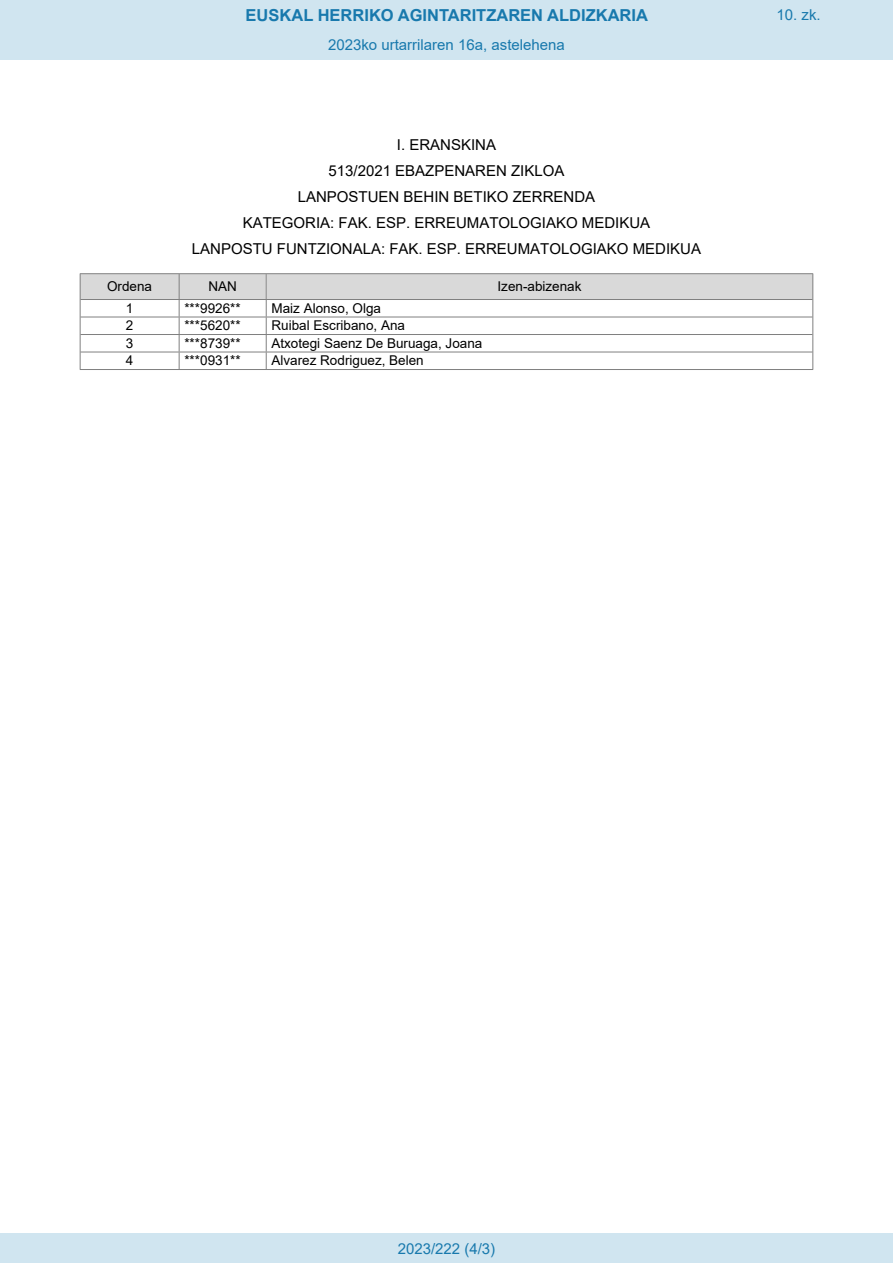
<style>
.page{position:relative;width:893px;height:1263px;background:#fff}
.page>*{position:absolute;margin:0;border:0;box-sizing:border-box;transform-origin:0 0}
.t1{font:700 16.5px "Arial";color:#1879ad}
.t2{font:15px/25.8px "Arial";color:#000;text-align:center}
.Paginacion_Centro{font:15px "Arial";color:#1879ad}
.t3{font:13.5px "Arial";color:#000}
</style>
<div class="page">
<div style="left:81px;top:274px;width:98px;height:25px;background:#d9d9d9"></div>
<div style="left:180px;top:274px;width:86px;height:25px;background:#d9d9d9"></div>
<div style="left:267px;top:274px;width:545px;height:25px;background:#d9d9d9"></div>
<hr style="left:80px;top:274px;width:1px;height:95px;background:#808080">
<svg style="left:179px;top:274px;width:1px;height:95px"></svg>
<svg style="left:266px;top:274px;width:1px;height:95px"></svg>
<hr style="left:812px;top:274px;width:1px;height:95px;background:#808080">
<hr style="left:80px;top:273px;width:733px;height:1px;background:#808080">
<hr style="left:81px;top:299px;width:731px;height:1px;background:#808080">
<hr style="left:81px;top:317px;width:731px;height:1px;background:#808080">
<hr style="left:81px;top:334px;width:731px;height:1px;background:#808080">
<hr style="left:81px;top:352px;width:731px;height:1px;background:#808080">
<hr style="left:80px;top:369px;width:733px;height:1px;background:#808080">
<div style="left:0;top:0;width:893px;height:60px;background:#d0e5f0"></div>
<div style="left:0;top:1233px;width:893px;height:30px;background:#d0e5f0"></div>
<p class="t1" style="left:246px;top:3px;width:404px">EUSKAL HERRIKO AGINTARITZAREN ALDIZKARIA</p>
<p class="Paginacion_Centro" style="left:776px;top:5px;width:46px">10. zk.</p>
<p class="Paginacion_Centro" style="left:328px;top:35px;width:238px">2023ko urtarrilaren 16a, astelehena</p>
<p class="t2" style="left:192px;top:132px;width:511px">I. ERANSKINA<br>513/2021 EBAZPENAREN ZIKLOA<br>LANPOSTUEN BEHIN BETIKO ZERRENDA<br>KATEGORIA: FAK. ESP. ERREUMATOLOGIAKO MEDIKUA<br>LANPOSTU FUNTZIONALA: FAK. ESP. ERREUMATOLOGIAKO MEDIKUA</p>
<p class="t3" style="left:107px;top:277px;width:47px">Ordena</p>
<p class="t3" style="left:208px;top:277px;width:30px">NAN</p>
<p class="t3" style="left:497px;top:277px;width:86px">Izen-abizenak</p>
<p class="t3" style="left:126px;top:298px;width:9px">1</p>
<p class="t3" style="left:184px;top:298px;width:58px">***9926**</p>
<p class="t3" style="left:271px;top:298px;width:111px">Maiz Alonso, Olga</p>
<p class="t3" style="left:126px;top:316px;width:9px">2</p>
<p class="t3" style="left:184px;top:316px;width:58px">***5620**</p>
<p class="t3" style="left:271px;top:316px;width:135px">Ruibal Escribano, Ana</p>
<p class="t3" style="left:126px;top:333px;width:9px">3</p>
<p class="t3" style="left:184px;top:333px;width:58px">***8739**</p>
<p class="t3" style="left:271px;top:333px;width:212px">Atxotegi Saenz De Buruaga, Joana</p>
<p class="t3" style="left:126px;top:351px;width:9px">4</p>
<p class="t3" style="left:184px;top:351px;width:58px">***0931**</p>
<p class="t3" style="left:271px;top:351px;width:154px">Alvarez Rodriguez, Belen</p>
<p class="Paginacion_Centro" style="left:398px;top:1238px;width:99px">2023/222 (4/3)</p>
</div>
